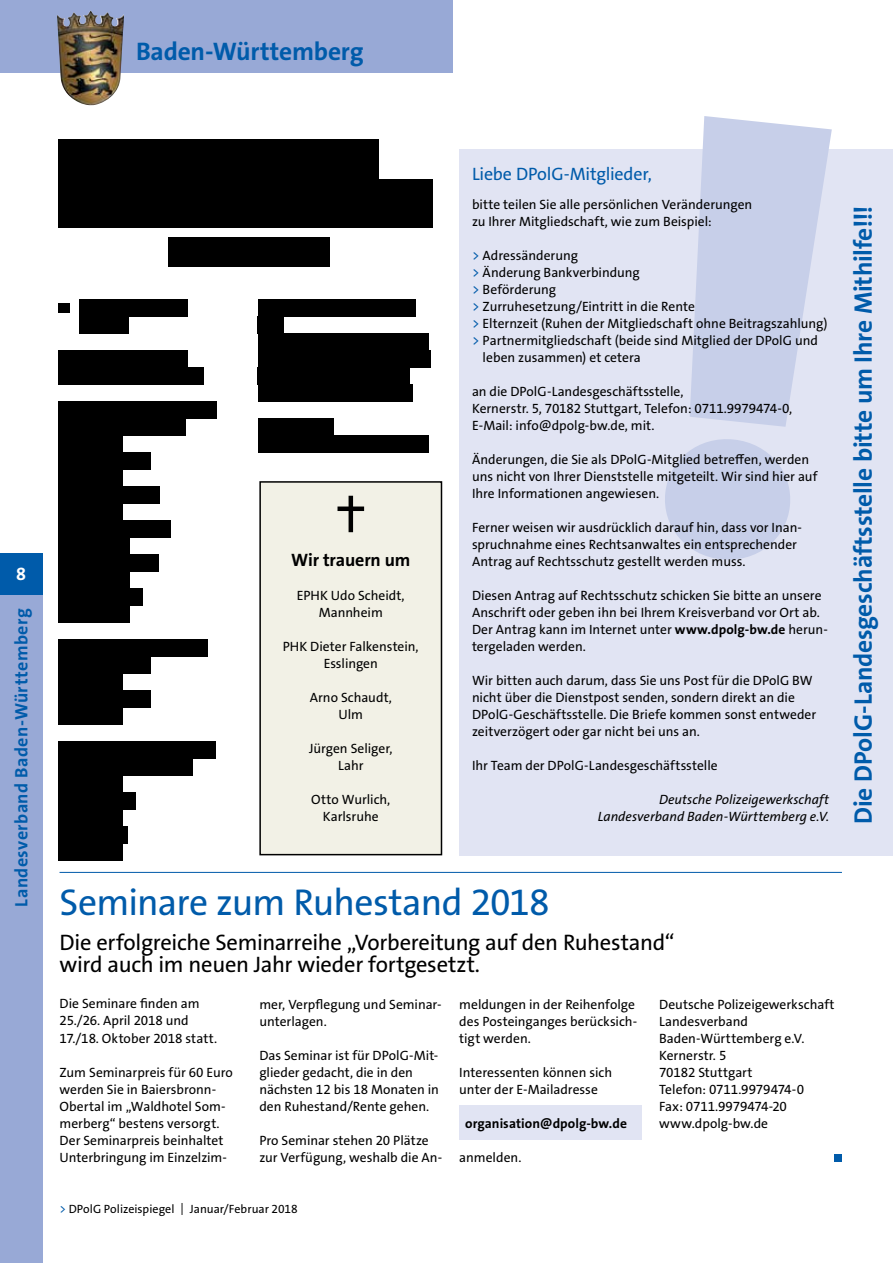
<style>
.page{position:relative;width:893px;height:1263px;background:#fff}
.page>*{position:absolute;margin:0;border:0;box-sizing:border-box;transform-origin:0 0}
.t1{font:37.5px "The Sans Os F";letter-spacing:-.025em;color:#005baa}
.t2{font:700 25.5px "The Sans Os F";letter-spacing:-.01em;color:#005baa}
.t3{font:22.5px/22.5px "The Sans Os F";letter-spacing:-.015em;color:#000}
.t4{font:700 18px "The Sans Os F";letter-spacing:.025em;color:#005baa}
.t5{font:18px "The Sans Os F";letter-spacing:-.01em;color:#005baa}
.t6{font:700 18px "The Sans Os F";letter-spacing:-.01em;color:#000}
.t7{font:700 18px "The Sans Os F";color:#fff}
.t8{font:13.5px/17px "The Sans Os F";color:#000}
.t9{font:italic 13.5px/17px "The Sans Os F";color:#000;text-align:right}
.t10{font:700 13.5px "The Sans Os F";letter-spacing:.005em;color:#000}
.t11{font:12px "The Sans Os F";color:#000}
.s1{color:#005baa}
.s2{font-weight:700}
</style>
<div class="page">
<div style="left:459px;top:1105px;width:183px;height:35px;background:#e1e4f3"></div>
<div style="left:459px;top:149px;width:434px;height:706px;background:#e1e4f3"></div>
<div style="left:835px;top:1154px;width:7px;height:7px;background:#005baa"></div>
<hr style="left:60px;top:872px;width:782px;height:1px;background:#005baa">
<div style="left:260px;top:482px;width:181px;height:373px;background:#f2f1e6"></div>
<div style="left:337px;top:506px;width:27px;height:5px;background:#000"></div>
<hr style="left:349px;top:496px;width:4px;height:36px;background:#000">
<div style="left:259px;top:481px;width:183px;height:374px;border:2px solid #000"></div>
<div style="left:0;top:553px;width:43px;height:42px;background:#005baa"></div>
<div style="left:0;top:595px;width:43px;height:668px;background:#98a9d6"></div>
<div style="left:0;top:0;width:453px;height:72px;background:#98a9d6"></div>
<img style="left:57px;top:11px;width:67px;height:94px">
<div style="left:79px;top:299px;width:109px;height:18px;background:#000"></div>
<div style="left:258px;top:299px;width:158px;height:18px;background:#000"></div>
<div style="left:58px;top:303px;width:11px;height:10px;background:#000"></div>
<div style="left:79px;top:316px;width:50px;height:17px;background:#000"></div>
<div style="left:258px;top:316px;width:26px;height:18px;background:#000"></div>
<div style="left:258px;top:333px;width:171px;height:18px;background:#000"></div>
<div style="left:58px;top:350px;width:130px;height:18px;background:#000"></div>
<div style="left:258px;top:350px;width:173px;height:18px;background:#000"></div>
<div style="left:58px;top:367px;width:145px;height:18px;background:#000"></div>
<div style="left:258px;top:367px;width:152px;height:18px;background:#000"></div>
<div style="left:258px;top:384px;width:155px;height:18px;background:#000"></div>
<div style="left:58px;top:401px;width:159px;height:18px;background:#000"></div>
<div style="left:58px;top:418px;width:127px;height:18px;background:#000"></div>
<div style="left:258px;top:418px;width:76px;height:18px;background:#000"></div>
<div style="left:58px;top:435px;width:64px;height:18px;background:#000"></div>
<div style="left:258px;top:435px;width:170px;height:18px;background:#000"></div>
<div style="left:58px;top:452px;width:92px;height:18px;background:#000"></div>
<div style="left:58px;top:469px;width:64px;height:18px;background:#000"></div>
<div style="left:58px;top:486px;width:101px;height:18px;background:#000"></div>
<div style="left:58px;top:503px;width:64px;height:18px;background:#000"></div>
<div style="left:58px;top:520px;width:113px;height:18px;background:#000"></div>
<div style="left:58px;top:537px;width:72px;height:18px;background:#000"></div>
<div style="left:58px;top:554px;width:101px;height:18px;background:#000"></div>
<div style="left:58px;top:571px;width:72px;height:18px;background:#000"></div>
<div style="left:58px;top:588px;width:84px;height:18px;background:#000"></div>
<div style="left:58px;top:605px;width:72px;height:18px;background:#000"></div>
<div style="left:58px;top:639px;width:150px;height:18px;background:#000"></div>
<div style="left:58px;top:656px;width:92px;height:18px;background:#000"></div>
<div style="left:58px;top:674px;width:64px;height:17px;background:#000"></div>
<div style="left:58px;top:691px;width:93px;height:17px;background:#000"></div>
<div style="left:58px;top:708px;width:64px;height:17px;background:#000"></div>
<div style="left:58px;top:742px;width:158px;height:17px;background:#000"></div>
<div style="left:58px;top:759px;width:134px;height:17px;background:#000"></div>
<div style="left:58px;top:776px;width:64px;height:17px;background:#000"></div>
<div style="left:58px;top:793px;width:78px;height:17px;background:#000"></div>
<div style="left:58px;top:810px;width:64px;height:17px;background:#000"></div>
<div style="left:58px;top:827px;width:69px;height:17px;background:#000"></div>
<div style="left:58px;top:844px;width:64px;height:17px;background:#000"></div>
<div style="left:58px;top:139px;width:321px;height:49px;background:#000"></div>
<div style="left:58px;top:179px;width:375px;height:49px;background:#000"></div>
<div style="left:169px;top:238px;width:161px;height:29px;background:#000"></div>
<h2 class="t2" style="left:136px;top:35px;width:229px">Baden-Württemberg</h2>
<h3 class="t7" style="left:16px;top:562px;width:11px">8</h3>
<h3 class="t4" style="left:10px;top:906px;width:300px;rotate:-90deg">Landesverband Baden-Württemberg</h3>
<h3 class="t6" style="left:291px;top:549px;width:121px">Wir trauern um</h3>
<p class="t8" style="left:297px;top:587px;width:109px;text-align:center">EPHK Udo Scheidt,<br>Mannheim</p>
<p class="t8" style="left:283px;top:638px;width:137px;text-align:center">PHK Dieter Falkenstein,<br>Esslingen</p>
<p class="t8" style="left:310px;top:689px;width:84px;text-align:center">Arno Schaudt,<br>Ulm</p>
<p class="t8" style="left:309px;top:740px;width:85px;text-align:center">Jürgen Seliger,<br>Lahr</p>
<p class="t8" style="left:311px;top:791px;width:81px;text-align:center">Otto Wurlich,<br>Karlsruhe</p>
<h3 class="t5" style="left:472px;top:163px;width:181px">Liebe DPolG-Mitglieder,</h3>
<p class="t8" style="left:472px;top:196px;width:282px">bitte teilen Sie alle persönlichen Veränderungen zu Ihrer Mitgliedschaft, wie zum Beispiel:</p>
<p class="t8" style="left:472px;top:247px;width:108px"><span class="s1">&gt;</span> Adressänderung</p>
<p class="t8" style="left:472px;top:264px;width:169px"><span class="s1">&gt;</span> Änderung Bankverbindung</p>
<p class="t8" style="left:472px;top:281px;width:86px"><span class="s1">&gt;</span> Beförderung</p>
<p class="t8" style="left:472px;top:298px;width:225px"><span class="s1">&gt;</span> Zurruhesetzung/Eintritt in die Rente</p>
<p class="t8" style="left:472px;top:315px;width:357px"><span class="s1">&gt;</span> Elternzeit (Ruhen der Mitgliedschaft ohne Beitragszahlung)</p>
<p class="t8" style="left:472px;top:332px;width:347px"><span class="s1">&gt;</span> Partnermitgliedschaft (beide sind Mitglied der DPolG und</p>
<p class="t8" style="left:483px;top:349px;width:160px">leben zusammen) et cetera</p>
<p class="t8" style="left:472px;top:383px;width:322px">an die DPolG-Landesgeschäftsstelle,<br>Kernerstr. 5, 70182 Stuttgart, Telefon: 0711.9979474-0,<br>E-Mail: info@dpolg-bw.de, mit.</p>
<p class="t8" style="left:472px;top:451px;width:347px">Änderungen, die Sie als DPolG-Mitglied betreffen, werden uns nicht von Ihrer Dienststelle mitgeteilt. Wir sind hier auf<br>Ihre Informationen angewiesen.</p>
<p class="t8" style="left:472px;top:519px;width:331px">Ferner weisen wir ausdrücklich darauf hin, dass vor Inan&shy;spruchnahme eines Rechtsanwaltes ein entsprechender<br>Antrag auf Rechtsschutz gestellt werden muss.</p>
<p class="t8" style="left:472px;top:587px;width:357px">Diesen Antrag auf Rechtsschutz schicken Sie bitte an unsere Anschrift oder geben ihn bei Ihrem Kreisverband vor Ort ab.<br>Der Antrag kann im Internet unter <span class="s2">www.dpolg-bw.de</span> herun&shy;tergeladen werden.</p>
<p class="t8" style="left:472px;top:672px;width:346px">Wir bitten auch darum, dass Sie uns Post für die DPolG BW nicht über die Dienstpost senden, sondern direkt an die DPolG-Geschäftsstelle. Die Briefe kommen sonst entweder zeitverzögert oder gar nicht bei uns an.</p>
<p class="t8" style="left:472px;top:757px;width:247px">Ihr Team der DPolG-Landesgeschäftsstelle</p>
<p class="t9" style="left:598px;top:791px;width:233px">Deutsche Polizeigewerkschaft<br>Landesverband Baden-Württemberg e.V.</p>
<h2 class="t2" style="left:847px;top:824px;width:620px;rotate:-90deg">Die DPolG-Landesgeschäftsstelle bitte um Ihre Mithilfe!!!</h2>
<h1 class="t1" style="left:60px;top:878px;width:492px">Seminare zum Ruhestand 2018</h1>
<h3 class="t3" style="left:60px;top:931px;width:616px">Die erfolgreiche Seminarreihe „Vorbereitung auf den Ruhestand“ wird auch im neuen Jahr wieder fortgesetzt.</h3>
<p class="t8" style="left:60px;top:995px;width:159px">Die Seminare finden am<br>25./26. April 2018 und<br>17./18. Oktober 2018 statt.</p>
<p class="t8" style="left:60px;top:1063px;width:175px">Zum Seminarpreis für 60 Euro werden Sie in Baiersbronn-<br>Obertal im „Waldhotel Som&shy;merberg“ bestens versorgt.<br>Der Seminarpreis beinhaltet<br>Unterbringung im Einzelzim-</p>
<p class="t8" style="left:259px;top:995px;width:184px">mer, Verpflegung und Seminar&shy;unterlagen.</p>
<p class="t8" style="left:259px;top:1046px;width:181px">Das Seminar ist für DPolG-Mit&shy;glieder gedacht, die in den nächsten 12 bis 18 Monaten in den Ruhestand/Rente gehen.</p>
<p class="t8" style="left:259px;top:1132px;width:184px">Pro Seminar stehen 20 Plätze zur Verfügung, weshalb die An-</p>
<p class="t8" style="left:459px;top:995px;width:180px">meldungen in der Reihenfolge des Posteinganges berücksich&shy;tigt werden.</p>
<p class="t8" style="left:459px;top:1063px;width:154px">Interessenten können sich unter der E-Mailadresse</p>
<p class="t10" style="left:465px;top:1114px;width:163px">organisation@dpolg-bw.de</p>
<p class="t8" style="left:459px;top:1149px;width:64px">anmelden.</p>
<p class="t8" style="left:659px;top:995px;width:177px">Deutsche Polizeigewerkschaft<br>Landesverband<br>Baden-Württemberg e.V.<br>Kernerstr. 5<br>70182 Stuttgart<br>Telefon: 0711.9979474-0<br>Fax: 0711.9979474-20 www.dpolg-bw.de</p>
<p class="t11" style="left:60px;top:1201px;width:240px"><span class="s1">&gt;</span> DPolG Polizeispiegel | Januar/Februar 2018</p>
</div>
